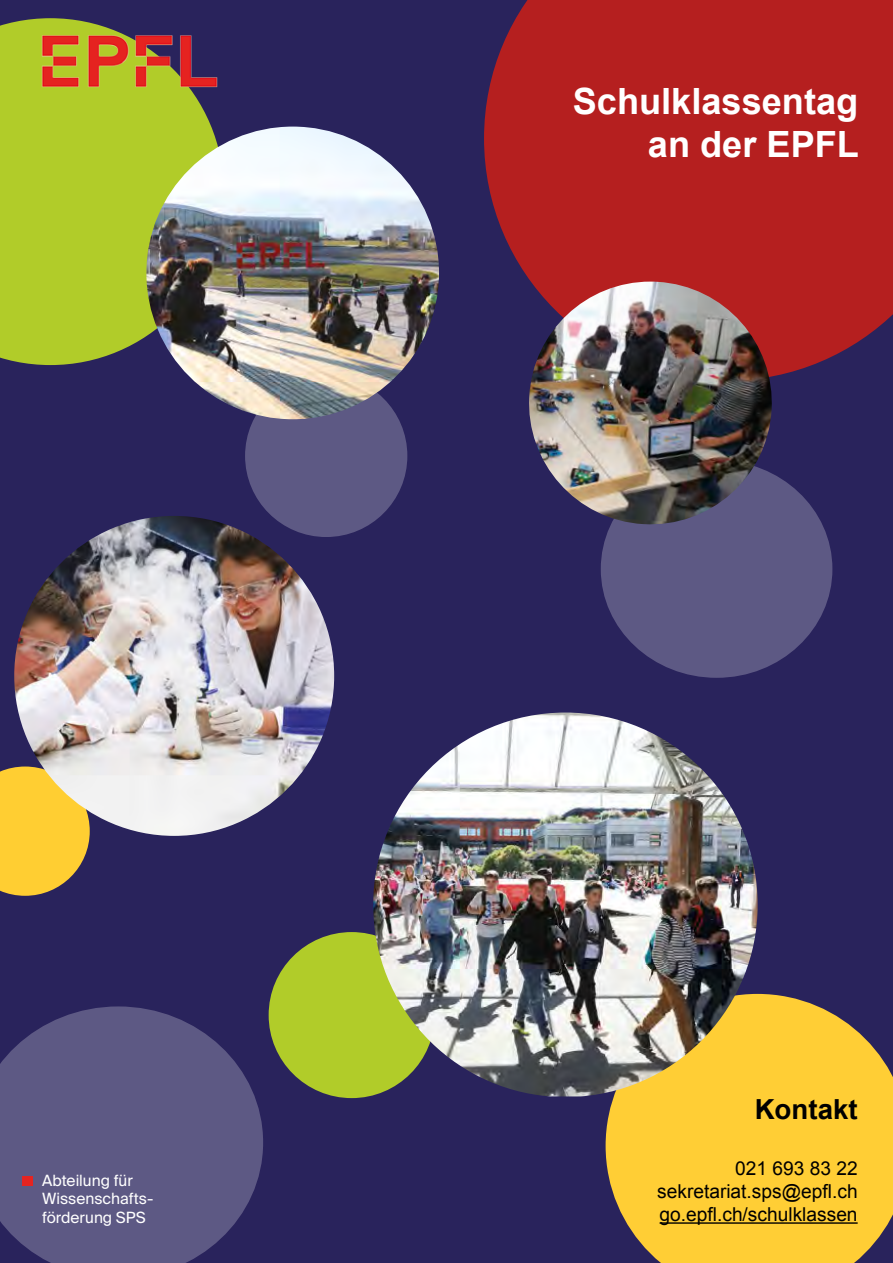
<style>
.page{position:relative;width:893px;height:1263px;background:#29235c}
.page>*{position:absolute;margin:0;border:0;box-sizing:border-box;transform-origin:0 0}
.t1{font:700 36.15px/43.3px "Arial";color:#fff;text-align:right}
.t2{font:700 27.6px "Arial";color:#000}
.t3{font:19.2px/23px "Arial";color:#000;text-align:justify}
.t4{font:15.6px/18.6px "Suisse Intl";color:#fff}
</style>
<div class="page">
<div style="left:269px;top:932px;width:166px;height:166px;background:#b1cc29;border-radius:50%"></div>
<div style="left:245px;top:375px;width:162px;height:162px;background:#5d5984;border-radius:50%"></div>
<svg style="left:0;top:766px;width:90px;height:130px;background:#e7bb36"></svg>
<div style="left:0;top:21px;width:223px;height:344px;background:#b1cc29"></div>
<div style="left:601px;top:460px;width:231px;height:218px;background:#5d5984;border-radius:50%"></div>
<svg style="left:484px;top:0;width:409px;height:376px;background:#a91f24"></svg>
<svg style="left:606px;top:994px;width:287px;height:269px;background:#ecbe38"></svg>
<hr style="left:660px;top:1222px;width:198px;height:2px;background:#000">
<img style="left:14px;top:516px;width:320px;height:320px;border-radius:160px">
<img style="left:525px;top:282px;width:250px;height:246px">
<img style="left:373px;top:712px;width:385px;height:384px;border-radius:188px">
<img style="left:146px;top:127px;width:293px;height:292px;border-radius:146px">
<svg style="left:0;top:1006px;width:263px;height:257px;background:#55507e"></svg>
<div style="left:22px;top:1176px;width:11px;height:10px;background:#e52421"></div>
<img style="left:20px;top:18px;width:203px;height:90px">
<p class="t4" style="left:42px;top:1171px;width:113px">Abteilung für<br>Wissenschafts&shy;förderung SPS</p>
<p class="t1" style="left:573px;top:81px;width:288px">Schulklassentag an der EPFL</p>
<p class="t2" style="left:755px;top:1091px;width:104px">Kontakt</p>
<p class="t3" style="left:657px;top:1157px;width:202px;text-indent:78px">021 693 83 22 sekretariat.sps@epfl.ch go.epfl.ch/schulklassen</p>
</div>
